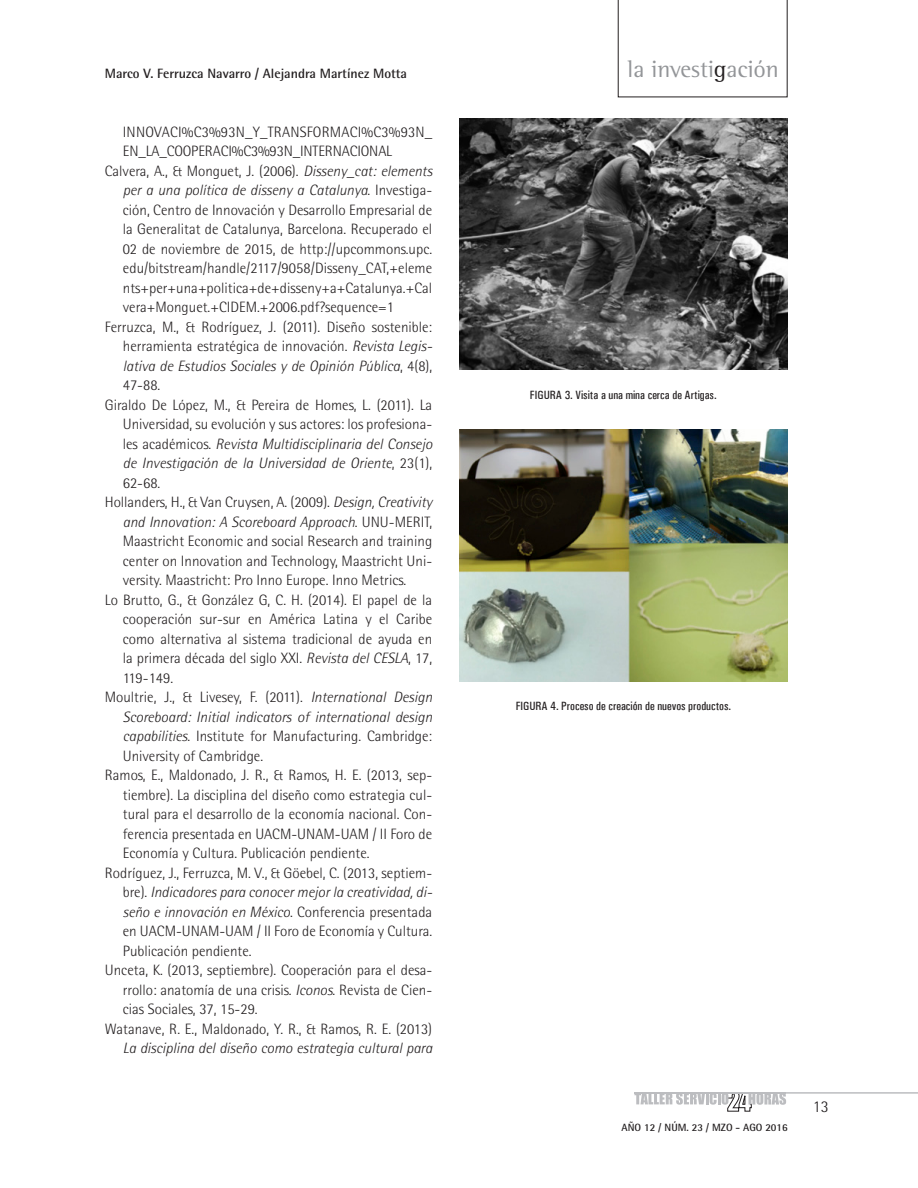
<style>
.page{position:relative;width:918px;height:1188px;background:#fff}
.page>*{position:absolute;margin:0;border:0;box-sizing:border-box;transform-origin:0 0}
.t1{font:24px "Rotis Semi Serif";color:#939598}
.t2{font:300 16.5px "Rotis Semi Sans";color:#231f20}
.bibliografía{font:300 15px/19.5px "Rotis Semi Sans";color:#231f20;text-align:justify}
.bibliografía-2{font:italic 300 15px/19.5px "Rotis Semi Sans";color:#231f20;text-align:right}
.t3{font:700 13.5px "Rotis Semi Sans";color:#231f20}
.figuras{font:500 condensed 12px "Univers";color:#231f20}
.t4{font:700 10.5px "Rotis Semi Sans";color:#231f20}
.s1{font-style:italic}
.s2{font-style:normal}
.s3{color:#231f20}
</style>
<div class="page">
<svg style="left:634px;top:1094px;width:152px;height:18px"></svg>
<hr style="left:634px;top:1092px;width:284px;height:2px;background:#bcbdc0">
<svg style="left:618px;top:0;width:170px;height:97px"></svg>
<img style="left:459px;top:118px;width:329px;height:252px">
<img style="left:459px;top:429px;width:329px;height:252px">
<p class="t3" style="left:105px;top:65px;width:304px">Marco V. Ferruzca Navarro / Alejandra Martínez Motta</p>
<p class="bibliografía" style="left:123px;top:122px;width:311px">INNOVACI%C3%93N_Y_TRANSFORMACI%C3%93N_<br>EN_LA_COOPERACI%C3%93N_INTERNACIONAL</p>
<p class="bibliografía" style="left:123px;top:161px;width:311px;text-indent:-18px">Calvera, A., &amp; Monguet, J. (2006). <span class="s1">Disseny_cat: elements per a una política de disseny a Catalunya</span>. Investiga&shy;ción, Centro de Innovación y Desarrollo Empresarial de la Generalitat de Catalunya, Barcelona. Recuperado el 02 de noviembre de 2015, de http://upcommons.upc. edu/bitstream/handle/2117/9058/Disseny_CAT,+eleme nts+per+una+politica+de+disseny+a+Catalunya.+Cal vera+Monguet.+CIDEM.+2006.pdf?sequence=1</p>
<p class="bibliografía" style="left:123px;top:317px;width:311px;text-indent:-18px">Ferruzca, M., &amp; Rodríguez, J. (2011). Diseño sostenible: herramienta estratégica de innovación. <span class="s1">Revista Legis&shy;lativa de Estudios Sociales y de Opinión Pública</span>, 4(8), 47-88.</p>
<p class="bibliografía" style="left:123px;top:395px;width:311px;text-indent:-18px">Giraldo De López, M., &amp; Pereira de Homes, L. (2011). La Universidad, su evolución y sus actores: los profesiona&shy;les académicos. <span class="s1">Revista Multidisciplinaria del Consejo de Investigación de la Universidad de Oriente</span>, 23(1), 62-68.</p>
<p class="bibliografía" style="left:123px;top:492px;width:311px;text-indent:-18px">Hollanders, H., &amp; Van Cruysen, A. (2009). <span class="s1">Design, Creativity and Innovation: A Scoreboard Approach</span>. UNU-MERIT, Maastricht Economic and social Research and training center on Innovation and Technology, Maastricht Uni&shy;versity. Maastricht: Pro Inno Europe. Inno Metrics.</p>
<p class="bibliografía" style="left:123px;top:590px;width:311px;text-indent:-18px">Lo Brutto, G., &amp; González G, C. H. (2014). El papel de la cooperación sur-sur en América Latina y el Caribe como alternativa al sistema tradicional de ayuda en la primera década del siglo XXI. <span class="s1">Revista del CESLA</span>, 17, 119-149.</p>
<p class="bibliografía" style="left:123px;top:687px;width:311px;text-indent:-18px">Moultrie, J., &amp; Livesey, F. (2011). <span class="s1">International Design Scoreboard: Initial indicators of international design capabilities</span>. Institute for Manufacturing. Cambridge:<br>University of Cambridge.</p>
<p class="bibliografía" style="left:123px;top:765px;width:311px;text-indent:-18px">Ramos, E., Maldonado, J. R., &amp; Ramos, H. E. (2013, sep&shy;tiembre). La disciplina del diseño como estrategia cul&shy;tural para el desarrollo de la economía nacional. Con&shy;ferencia presentada en UACM-UNAM-UAM / II Foro de Economía y Cultura. Publicación pendiente.</p>
<p class="bibliografía" style="left:123px;top:863px;width:311px;text-indent:-18px">Rodríguez, J., Ferruzca, M. V., &amp; Göebel, C. (2013, septiem&shy;bre). <span class="s1">Indicadores para conocer mejor la creatividad, di&shy;seño e innovación en México</span>. Conferencia presentada en UACM-UNAM-UAM / II Foro de Economía y Cultura.<br>Publicación pendiente.</p>
<p class="bibliografía" style="left:123px;top:960px;width:311px;text-indent:-18px">Unceta, K. (2013, septiembre). Cooperación para el desa&shy;rrollo: anatomía de una crisis. <span class="s1">Iconos</span>. Revista de Cien&shy;cias Sociales, 37, 15-29.</p>
<p class="bibliografía-2" style="left:105px;top:1019px;width:329px"><span class="s2">Watanave, R. E., Maldonado, Y. R., &amp; Ramos, R. E. (2013)<br></span>La disciplina del diseño como estrategia cultural para</p>
<h1 class="t1" style="left:628px;top:55px;width:153px">la investi<span class="s3">g</span>ación</h1>
<p class="figuras" style="left:530px;top:388px;width:188px">FIGURA 3. Visita a una mina cerca de Artigas.</p>
<p class="figuras" style="left:516px;top:699px;width:217px">FIGURA 4. Proceso de creación de nuevos productos.</p>
<p class="t4" style="left:622px;top:1121px;width:168px">AÑO 12 / NÚM. 23 / MZO - AGO 2016</p>
<p class="t2" style="left:813px;top:1096px;width:17px">13</p>
</div>
